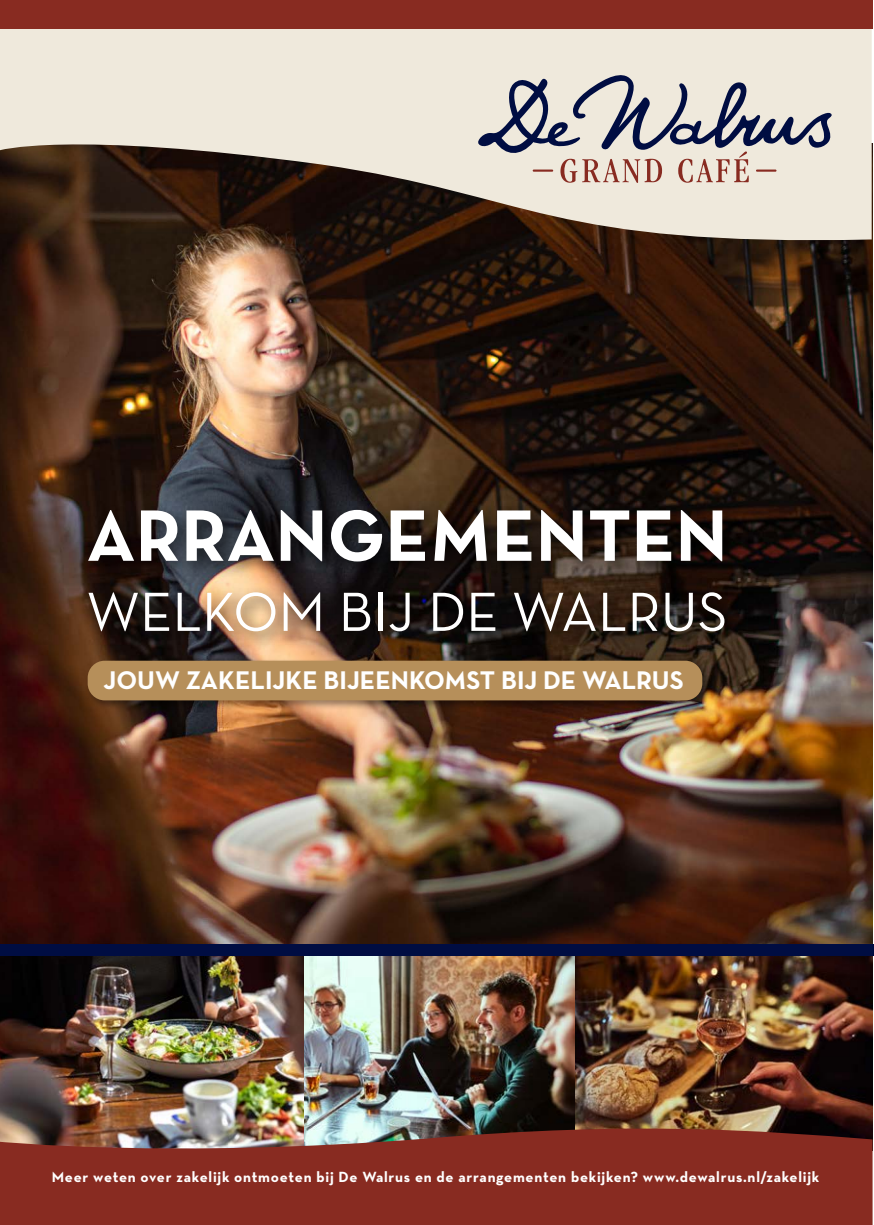
<style>
.page{position:relative;width:874px;height:1225px;background:#fff}
.page>*{position:absolute;margin:0;border:0;box-sizing:border-box;transform-origin:0 0}
.t1{font:74px "Neutra Text Bold Alt";color:#fff}
.t2{font:56px "Neutra Text";color:#fff}
.t3{font:26px "Neutra Text Bold Alt";color:#fff}
.t4{font:700 15px "Neutra Text";letter-spacing:.05em;color:#fff}
</style>
<div class="page">
<img style="left:304px;top:956px;width:271px;height:164px">
<img style="left:0;top:143px;width:872px;height:801px">
<img style="left:0;top:956px;width:304px;height:164px">
<img style="left:575px;top:956px;width:297px;height:164px">
<div style="left:81px;top:501px;width:660px;height:148px;background:#000;opacity:.69"></div>
<svg style="left:0;top:1120px;width:872px;height:105px;background:#85372c"></svg>
<div style="left:0;top:944px;width:873px;height:12px;background:#000d42"></div>
<div style="left:85px;top:658px;width:627px;height:52px;background:#000;opacity:.4"></div>
<div style="left:88px;top:660px;width:614px;height:40px;background:#b68f5a;border-radius:17px"></div>
<svg style="left:0;top:28px;width:871px;height:219px;background:#afa497"></svg>
<svg style="left:477px;top:68px;width:355px;height:115px;background:#c5bfbd"></svg>
<hr style="left:532px;top:169px;width:21px;height:3px;background:#882b21">
<hr style="left:755px;top:169px;width:21px;height:3px;background:#882b21">
<div style="left:0;top:0;width:872px;height:28px;background:#882b21"></div>
<h1 class="t1" style="left:86px;top:489px;width:642px">ARRANGEMENTEN</h1>
<h2 class="t2" style="left:86px;top:578px;width:642px">WELKOM BIJ DE WALRUS</h2>
<h3 class="t3" style="left:103px;top:664px;width:581px">JOUW ZAKELIJKE BIJEENKOMST BIJ DE WALRUS</h3>
<p class="t4" style="left:52px;top:1167px;width:768px">Meer weten over zakelijk ontmoeten bij De Walrus en de arrangementen bekijken? www.dewalrus.nl/zakelijk</p>
</div>
